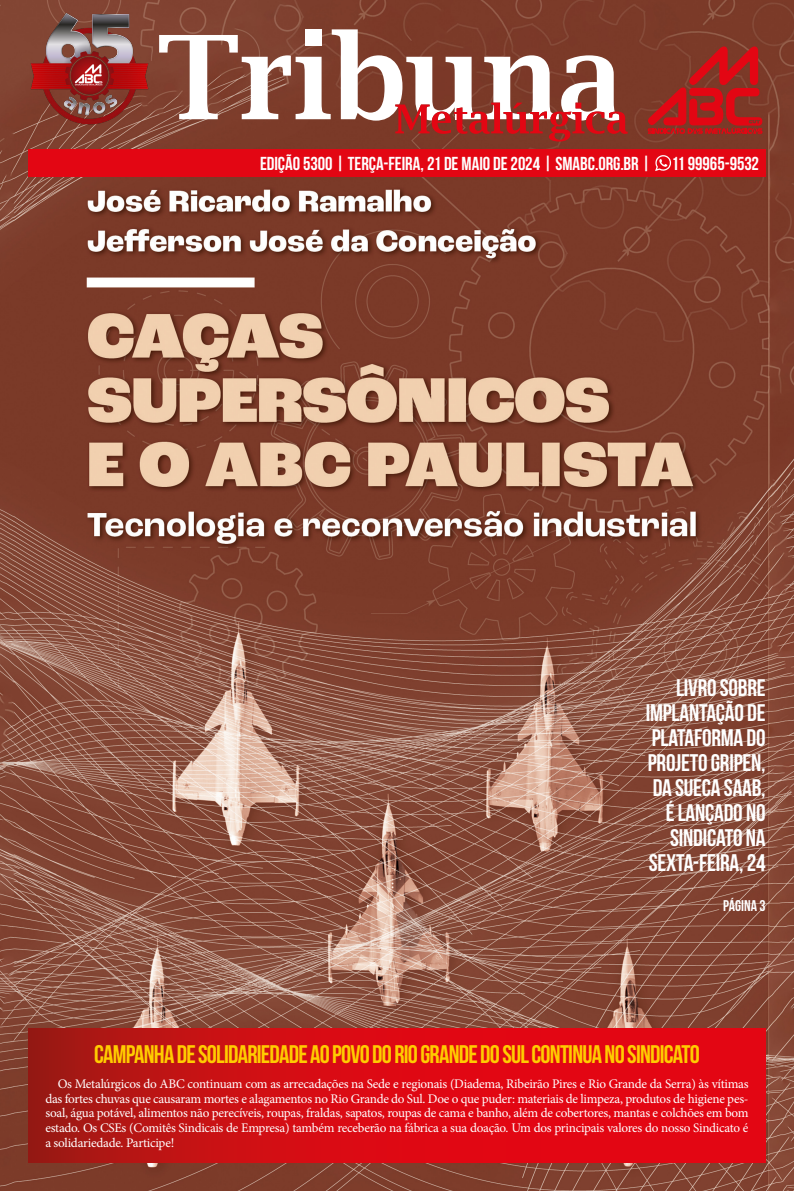
<style>
.page{position:relative;width:794px;height:1191px;background:#fff}
.page>*{position:absolute;margin:0;border:0;box-sizing:border-box;transform-origin:0 0}
.t1{font:25.4px "Bebas Neue";letter-spacing:-.03em;color:#fc0}
.t2{font:24px/25px "Bebas Neue";letter-spacing:-.01em;color:#fff;text-align:right}
.t3{font:18.8px "Bebas Neue";letter-spacing:-.005em;color:#fff}
.t4{font:15.5px "Bebas Neue";color:#fff}
.t5{font:13.2px/14.9px "Minion Pro";letter-spacing:-.02em;color:#fff;text-align:justify}
</style>
<div class="page">
<img style="left:0;top:0;width:794px;height:1191px">
<div style="left:28px;top:149px;width:737px;height:27px;background:#e30613"></div>
<svg style="left:655px;top:155px;width:16px;height:16px"></svg>
<svg style="left:159px;top:29px;width:469px;height:113px"></svg>
<svg style="left:648px;top:46px;width:114px;height:88px;background:#a32520"></svg>
<svg style="left:28px;top:1028px;width:737px;height:134px;background:#d20b13"></svg>
<img style="left:28px;top:11px;width:123px;height:115px">
<h3 class="t3" style="left:260px;top:153px;width:500px">EDIÇÃO 5300 | TERÇA-FEIRA, 21 DE MAIO DE 2024 | SMABC.ORG.BR | 11 99965-9532</h3>
<h2 class="t2" style="left:645px;top:675px;width:121px">LIVRO SOBRE<br>IMPLANTAÇÃO DE<br>PLATAFORMA DO<br>PROJETO GRIPEN,<br>DA SUECA SAAB,<br>É LANÇADO NO<br>SINDICATO NA<br>SEXTA-FEIRA, 24</h2>
<p class="t4" style="left:723px;top:897px;width:44px">PÁGINA 3</p>
<h1 class="t1" style="left:94px;top:1040px;width:607px">CAMPANHA DE SOLIDARIEDADE AO POVO DO RIO GRANDE DO SUL CONTINUA NO SINDICATO</h1>
<p class="t5" style="left:45px;top:1076px;width:705px;text-indent:12px">Os Metalúrgicos do ABC continuam com as arrecadações na Sede e regionais (Diadema, Ribeirão Pires e Rio Grande da Serra) às vítimas das fortes chuvas que causaram mortes e alagamentos no Rio Grande do Sul. Doe o que puder: materiais de limpeza, produtos de higiene pes&shy;soal, água potável, alimentos não perecíveis, roupas, fraldas, sapatos, roupas de cama e banho, além de cobertores, mantas e colchões em bom estado. Os CSEs (Comitês Sindicais de Empresa) também receberão na fábrica a sua doação. Um dos principais valores do nosso Sindicato é a solidariedade. Participe!</p>
</div>
